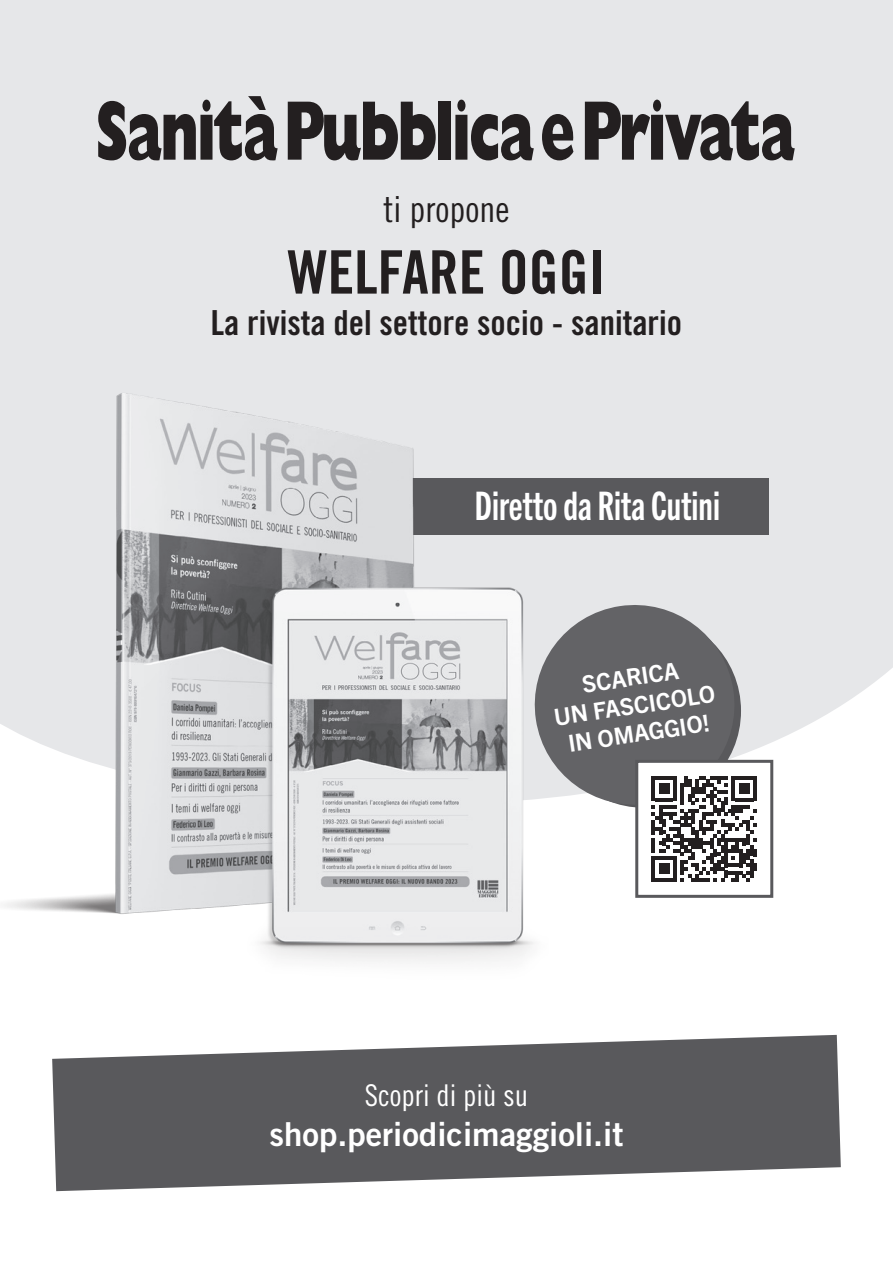
<style>
.page{position:relative;width:893px;height:1263px;background:#fff}
.page>*{position:absolute;margin:0;border:0;box-sizing:border-box;transform-origin:0 0}
.t1{font:60px "Trade Gothic LT Std Bd Cn 20";color:#231f20}
.t2{font:39.45px "Trade Gothic Next LT Pro Bd Cm";color:#fff}
.t3{font:36px "Trade Gothic LT Std Cn 18";color:#231f20}
.t4{font:34.5px "Trade Gothic LT Std Bd Cn 20";color:#231f20}
.t5{font:33px "Trade Gothic LT Std Bd 2";color:#fff}
.t6{font:30px "Trade Gothic LT Std Cn 18";color:#fff}
.t7{font:700 23.55px/28.2px "Trade Gothic Next LT Pro";color:#fff;text-align:center}
</style>
<div class="page">
<svg style="left:52px;top:1035px;width:789px;height:156px;background:#6f6f72"></svg>
<div style="left:0;top:0;width:893px;height:818px;background:#e6e7e9"></div>
<div style="left:405px;top:478px;width:364px;height:56px;background:#59595c"></div>
<img style="left:0;top:338px;width:573px;height:702px">
<svg style="left:528px;top:598px;width:213px;height:214px;background:#868689"></svg>
<div style="left:637px;top:761px;width:135px;height:135px;background:#fff"></div>
<svg style="left:651px;top:776px;width:106px;height:106px"></svg>
<div style="left:635px;top:760px;width:138px;height:138px;border:3px solid #59595c"></div>
<svg style="left:98px;top:96px;width:180px;height:65px;background:#818081"></svg>
<svg style="left:288px;top:102px;width:148px;height:58px;background:#6a686a"></svg>
<div style="left:438px;top:102px;width:12px;height:58px;background:#231f20"></div>
<svg style="left:455px;top:100px;width:79px;height:61px;background:#817f81"></svg>
<svg style="left:542px;top:114px;width:32px;height:46px"></svg>
<svg style="left:585px;top:100px;width:210px;height:61px;background:#817f80"></svg>
<p class="t3" style="left:383px;top:187px;width:127px">ti propone</p>
<h1 class="t1" style="left:288px;top:236px;width:319px">WELFARE OGGI</h1>
<p class="t4" style="left:211px;top:302px;width:473px">La rivista del settore socio - sanitario</p>
<p class="t2" style="left:475px;top:479px;width:247px">Diretto da Rita Cutini</p>
<p class="t7" style="left:548px;top:673px;width:164px;rotate:-8deg">SCARICA<br>UN FASCICOLO<br>IN OMAGGIO!</p>
<p class="t6" style="left:365px;top:1078px;width:165px">Scopri di più su</p>
<p class="t5" style="left:270px;top:1113px;width:355px">shop.periodicimaggioli.it</p>
</div>
